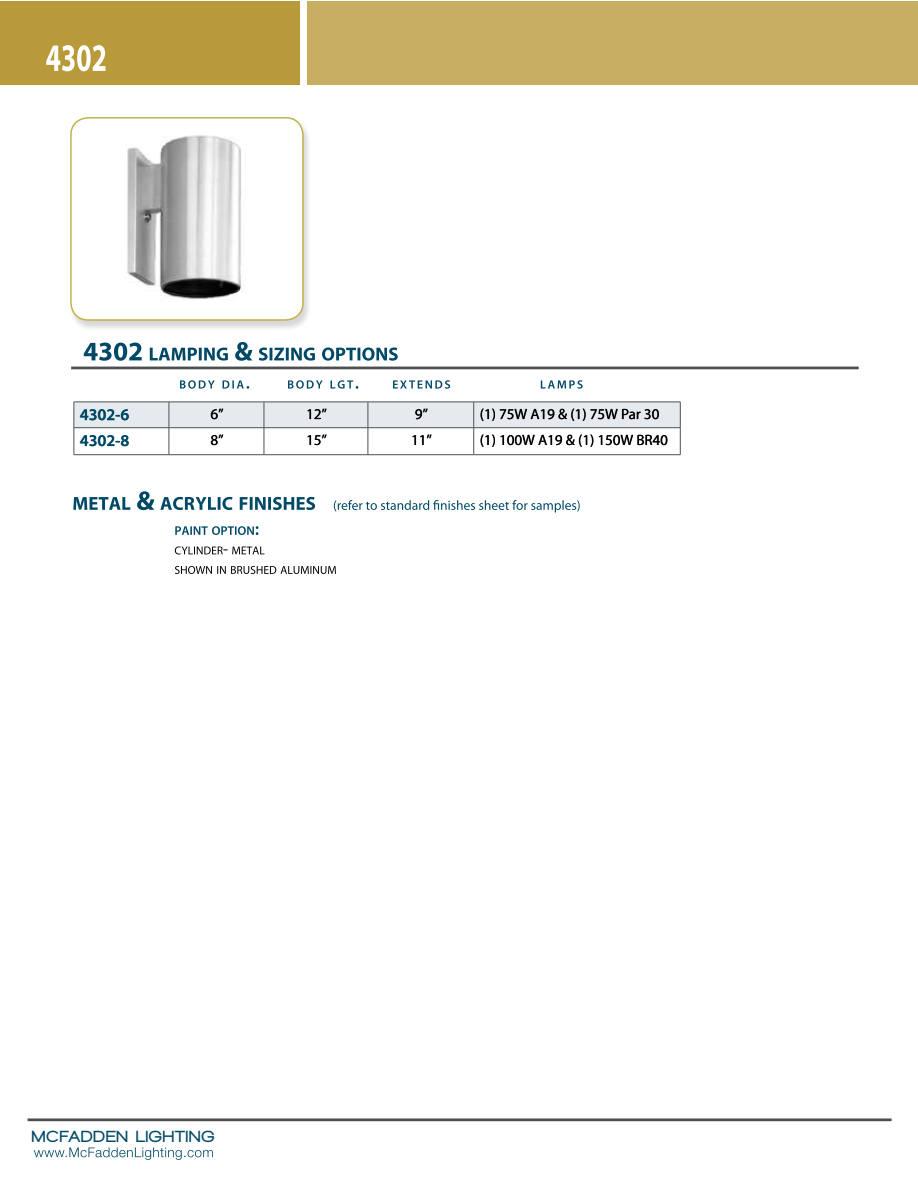
<style>
.page{position:relative;width:918px;height:1188px;background:#fff}
.page>*{position:absolute;margin:0;border:0;box-sizing:border-box;transform-origin:0 0}
.t1{font:900 16.5px "Walkway";letter-spacing:.075em;color:#004966}
.t2{font:600 16.5px "Myriad Pro";color:#004966}
.t3{font:15px "Myriad Pro";color:#000}
</style>
<div class="page">
<svg style="left:73px;top:491px;width:507px;height:21px"></svg>
<svg style="left:175px;top:566px;width:161px;height:8px"></svg>
<svg style="left:175px;top:546px;width:90px;height:8px"></svg>
<svg style="left:175px;top:526px;width:83px;height:9px"></svg>
<div style="left:68px;top:118px;width:244px;height:213px;background:#000;opacity:.16"></div>
<div style="left:71px;top:118px;width:232px;height:202px;background:#fff;border-radius:17px"></div>
<img style="left:83px;top:119px;width:160px;height:180px">
<div style="left:70px;top:117px;width:234px;height:204px;border:1px solid #c0b146;border-radius:17px"></div>
<hr style="left:71px;top:367px;width:788px;height:2px;background:#4d4e4e">
<svg style="left:84px;top:342px;width:314px;height:19px"></svg>
<div style="left:0;top:2px;width:299px;height:83px;background:#b99a3a"></div>
<div style="left:307px;top:2px;width:611px;height:83px;background:#c7ae61"></div>
<svg style="left:46px;top:45px;width:59px;height:26px"></svg>
<svg style="left:74px;top:402px;width:607px;height:53px"></svg>
<svg style="left:180px;top:380px;width:403px;height:9px"></svg>
<hr style="left:28px;top:1118px;width:864px;height:3px;background:#4d4e4e">
<svg style="left:32px;top:1118px;width:181px;height:42px"></svg>
<p class="t2" style="left:80px;top:404px;width:51px">4302-6</p>
<p class="t3" style="left:211px;top:405px;width:15px">6’’</p>
<p class="t3" style="left:306px;top:405px;width:22px">12’’</p>
<p class="t3" style="left:415px;top:405px;width:15px">9’’</p>
<p class="t3" style="left:480px;top:405px;width:181px">(1) 75W A19 &amp; (1) 75W Par 30</p>
<p class="t2" style="left:80px;top:430px;width:51px">4302-8</p>
<p class="t3" style="left:211px;top:431px;width:15px">8’’</p>
<p class="t3" style="left:306px;top:431px;width:22px">15’’</p>
<p class="t3" style="left:411px;top:431px;width:22px">11’’</p>
<p class="t3" style="left:480px;top:431px;width:190px">(1) 100W A19 &amp; (1) 150W BR40</p>
<p class="t1" style="left:32px;top:1128px;width:184px">MCFADDEN LIGHTING</p>
</div>
